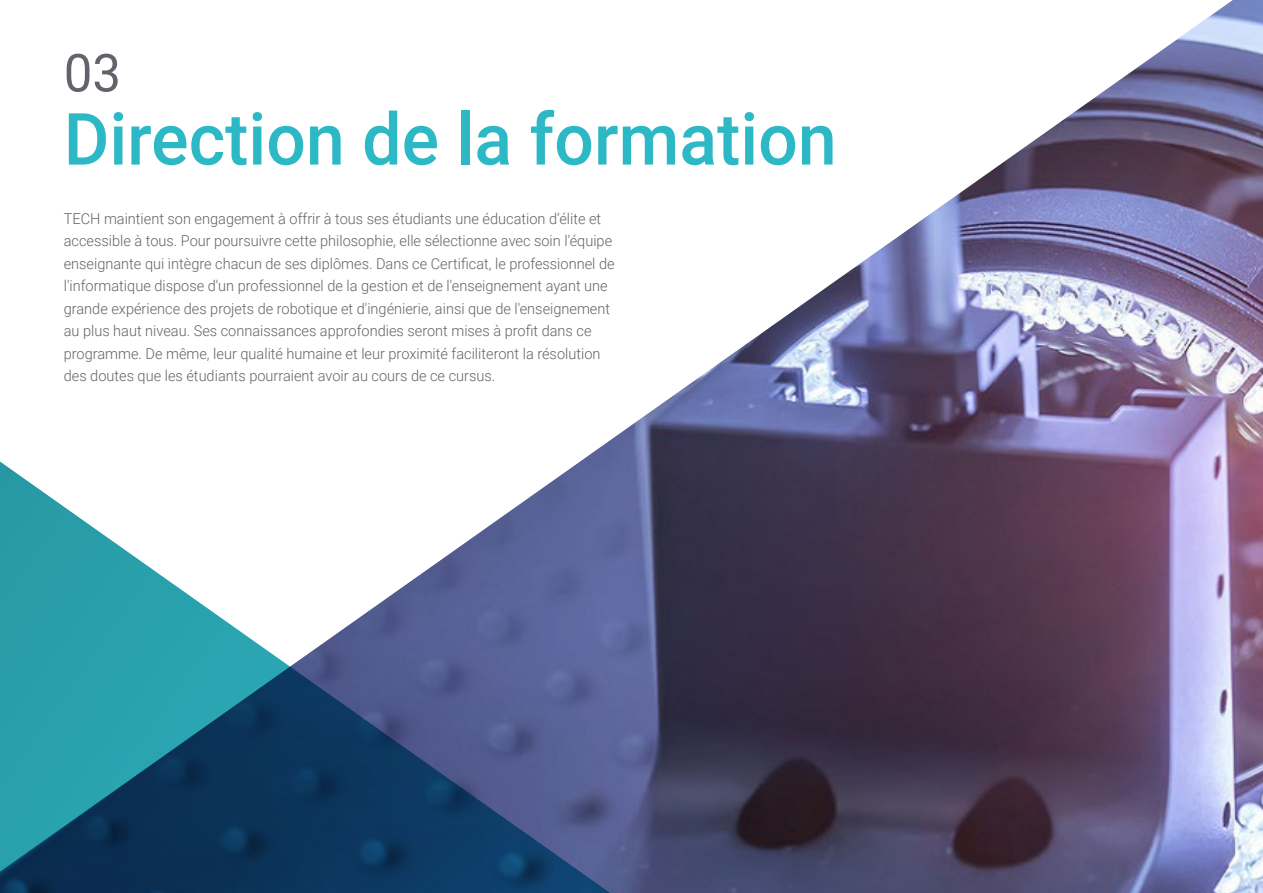
<style>
.page{position:relative;width:1263px;height:893px;background:#fff}
.page>*{position:absolute;margin:0;border:0;box-sizing:border-box;transform-origin:0 0}
.t1{font:500 72px "Roboto";color:#2db8c5}
.t2{font:52.5px "Roboto";color:#61646a}
.t3{font:300 15px/22.5px "Roboto";color:#61646a}
</style>
<div class="page">
<img style="left:602px;top:0;width:661px;height:893px">
<svg style="left:0;top:446px;width:640px;height:447px"></svg>
<h2 class="t2" style="left:64px;top:36px;width:59px">03</h2>
<h1 class="t1" style="left:64px;top:89px;width:774px">Direction de la formation</h1>
<p class="t3" style="left:64px;top:207px;width:552px">TECH maintient son engagement à offrir à tous ses étudiants une éducation d’élite et accessible à tous. Pour poursuivre cette philosophie, elle sélectionne avec soin l'équipe enseignante qui intègre chacun de ses diplômes. Dans ce Certificat, le professionnel de l'informatique dispose d'un professionnel de la gestion et de l'enseignement ayant une grande expérience des projets de robotique et d'ingénierie, ainsi que de l'enseignement au plus haut niveau. Ses connaissances approfondies seront mises à profit dans ce programme. De même, leur qualité humaine et leur proximité faciliteront la résolution des doutes que les étudiants pourraient avoir au cours de ce cursus.</p>
</div>
